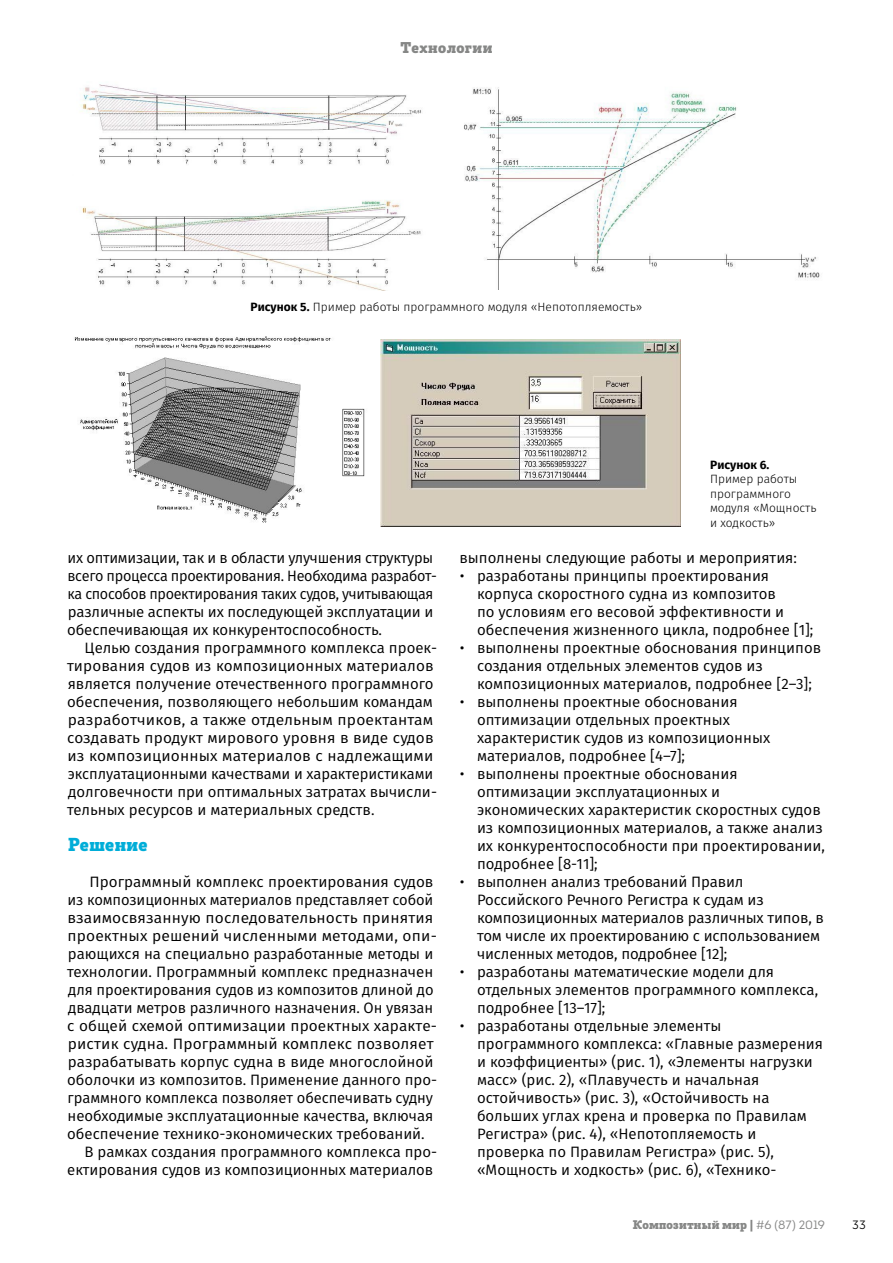
<style>
.page{position:relative;width:893px;height:1263px;background:#fff}
.page>*{position:absolute;margin:0;border:0;box-sizing:border-box;transform-origin:0 0}
.t1{font:18px "Posterizer KG";letter-spacing:.02em;color:#00add8}
.t2{font:15px/18px "Fira Sans";color:#000}
.t3{font:15px/18px "Fira Sans";letter-spacing:-.02em;color:#000}
.t4{font:15px "Fira Sans";color:#000;scale:1.04 1}
.t5{font:15px "Posterizer KG";letter-spacing:.03em;color:#868786}
.t6{font:300 12px/14.4px "Fira Sans";color:#000}
.t7{font:12px "Posterizer KG";letter-spacing:.015em;color:#868786}
.t8{font:700 12px "Fira Sans";color:#000}
.t9{font:12px "Museo Sans Cyrl 300";color:#000}
.s1{font-weight:700}
.s2{font-family:"Intro Book Caps"}
</style>
<div class="page">
<img style="left:81px;top:84px;width:340px;height:206px">
<img style="left:464px;top:87px;width:356px;height:203px">
<img style="left:74px;top:336px;width:291px;height:187px">
<img style="left:381px;top:340px;width:300px;height:187px">
<p class="t5" style="left:401px;top:38px;width:93px">Технологии</p>
<p class="t6" style="left:251px;top:299px;width:393px"><span class="s1">Рисунок 5.</span> Пример работы программного модуля «Непотопляемость»</p>
<p class="t8" style="left:710px;top:455px;width:61px">Рисунок 6.</p>
<p class="t6" style="left:710px;top:472px;width:108px">Пример работы программного модуля «Мощность и ходкость»</p>
<p class="t3" style="left:67px;top:548px;width:371px">их оптимизации, так и в области улучшения структуры всего процесса проектирования. Необходима разработ&shy;ка способов проектирования таких судов, учитывающая различные аспекты их последующей эксплуатации и обеспечивающая их конкурентоспособность.</p>
<p class="t2" style="left:67px;top:638px;width:371px;text-indent:18px">Целью создания программного комплекса проек&shy;тирования судов из композиционных материалов является получение отечественного программного обеспечения, позволяющего небольшим командам разработчиков, а также отдельным проектантам создавать продукт мирового уровня в виде судов из композиционных материалов с надлежащими эксплуатационными качествами и характеристиками долговечности при оптимальных затратах вычисли&shy;тельных ресурсов и материальных средств.</p>
<p class="t1" style="left:68px;top:833px;width:81px">Решение</p>
<p class="t2" style="left:89px;top:872px;width:346px">Программный комплекс проектирования судов</p>
<p class="t2" style="left:68px;top:890px;width:367px">из композиционных материалов представляет собой</p>
<p class="t2" style="left:68px;top:908px;width:367px">взаимосвязанную последовательность принятия</p>
<p class="t4" style="left:68px;top:924px;width:357px">проектных решений численными методами, опи-</p>
<p class="t2" style="left:68px;top:944px;width:367px">рающихся на специально разработанные методы и</p>
<p class="t2" style="left:67px;top:962px;width:368px">технологии. Программный комплекс предназначен</p>
<p class="t2" style="left:68px;top:980px;width:367px">для проектирования судов из композитов длиной до</p>
<p class="t2" style="left:68px;top:998px;width:366px">двадцати метров различного назначения. Он увязан</p>
<p class="t2" style="left:67px;top:1016px;width:371px">с общей схемой оптимизации проектных характе-</p>
<p class="t4" style="left:68px;top:1032px;width:353px">ристик судна. Программный комплекс позволяет</p>
<p class="t2" style="left:68px;top:1052px;width:367px">разрабатывать корпус судна в виде многослойной</p>
<p class="t2" style="left:67px;top:1070px;width:371px">оболочки из композитов. Применение данного про-</p>
<p class="t2" style="left:68px;top:1088px;width:367px">граммного комплекса позволяет обеспечивать судну</p>
<p class="t2" style="left:68px;top:1106px;width:367px">необходимые эксплуатационные качества, включая</p>
<p class="t2" style="left:67px;top:1124px;width:359px">обеспечение технико-экономических требований.</p>
<p class="t2" style="left:85px;top:1142px;width:354px">В рамках создания программного комплекса про-</p>
<p class="t2" style="left:67px;top:1160px;width:368px">ектирования судов из композиционных материалов</p>
<p class="t2" style="left:459px;top:548px;width:339px">выполнены следующие работы и мероприятия:</p>
<p class="t2" style="left:477px;top:566px;width:338px;text-indent:-17px">• разработаны принципы проектирования корпуса скоростного судна из композитов<br>по условиям его весовой эффективности и обеспечения жизненного цикла, подробнее [1];</p>
<p class="t2" style="left:477px;top:638px;width:346px;text-indent:-17px">• выполнены проектные обоснования принципов создания отдельных элементов судов из композиционных материалов, подробнее [2–3];</p>
<p class="t2" style="left:477px;top:692px;width:295px;text-indent:-17px">• выполнены проектные обоснования оптимизации отдельных проектных характеристик судов из композиционных материалов, подробнее [4–7];</p>
<p class="t2" style="left:477px;top:764px;width:349px;text-indent:-17px">• выполнены проектные обоснования оптимизации эксплуатационных и экономических характеристик скоростных судов из композиционных материалов, а также анализ их конкурентоспособности при проектировании, подробнее [8-11];</p>
<p class="t2" style="left:477px;top:872px;width:348px;text-indent:-17px">• выполнен анализ требований Правил Российского Речного Регистра к судам из композиционных материалов различных типов, в том числе их проектированию с использованием численных методов, подробнее [12];</p>
<p class="t2" style="left:477px;top:962px;width:343px;text-indent:-17px">• разработаны математические модели для отдельных элементов программного комплекса, подробнее [13–17];</p>
<p class="t2" style="left:477px;top:1016px;width:348px;text-indent:-17px">• разработаны отдельные элементы программного комплекса: «Главные размерения и коэффициенты» (рис. 1), «Элементы нагрузки масс» (рис. 2), «Плавучесть и начальная остойчивость» (рис. 3), «Остойчивость на больших углах крена и проверка по Правилам Регистра» (рис. 4), «Непотопляемость и проверка по Правилам Регистра» (рис. 5), «Мощность и ходкость» (рис. 6), «Технико-</p>
<p class="t7" style="left:633px;top:1217px;width:194px">Композитный мир | <span class="s2">#6 (87) 2019</span></p>
<p class="t9" style="left:852px;top:1218px;width:15px">33</p>
</div>
